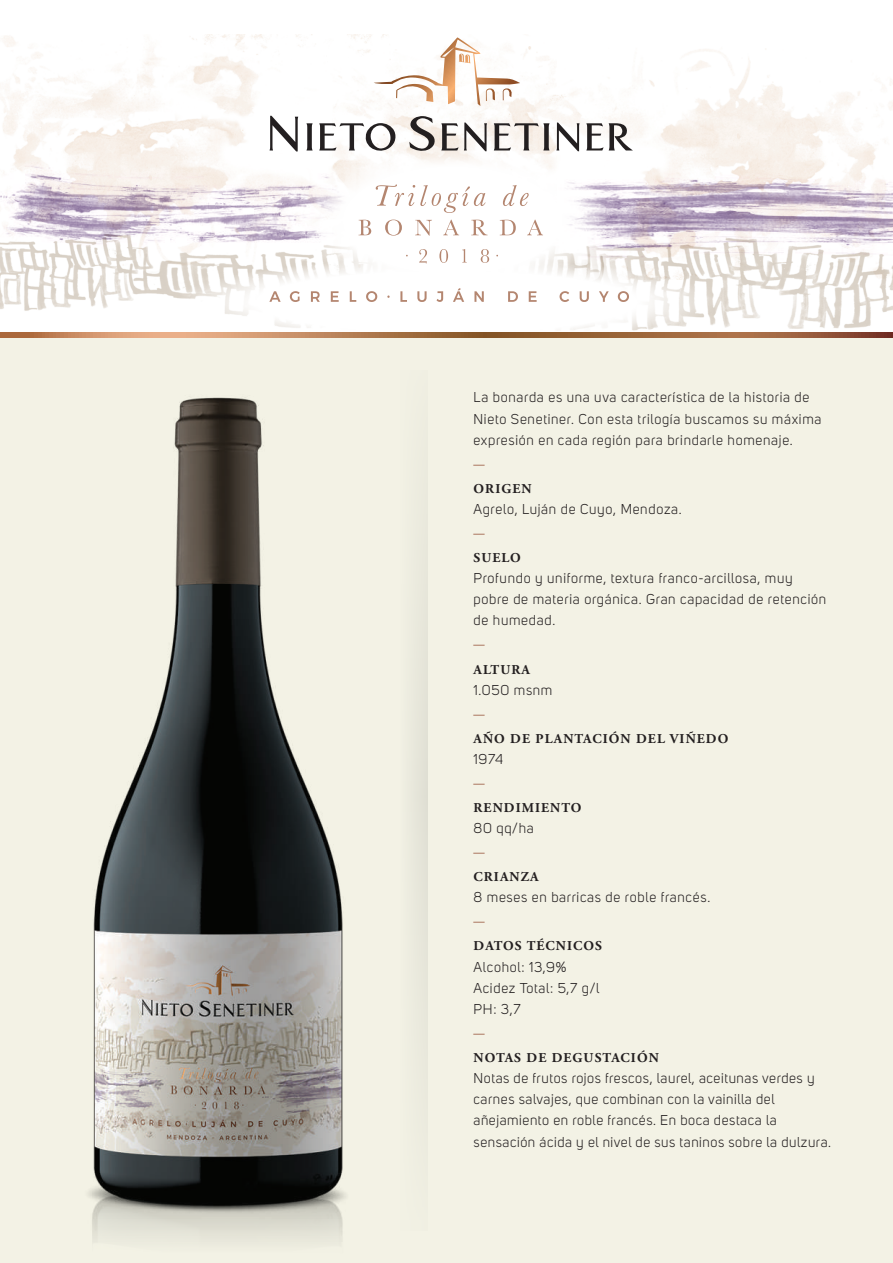
<style>
.page{position:relative;width:893px;height:1263px;background:#fff}
.page>*{position:absolute;margin:0;border:0;box-sizing:border-box;transform-origin:0 0}
.t1{font:700 22.5px "Adobe Garamond Pro";color:#b48670}
.t2{font:14.1px/21.1px "Uni Sans";letter-spacing:.05em;color:#231f20}
.t3{font:700 13.5px "Adobe Garamond Pro";letter-spacing:.08em;color:#231f20}
</style>
<div class="page">
<img style="left:2px;top:34px;width:555px;height:122px">
<img style="left:0;top:261px;width:172px;height:50px">
<img style="left:720px;top:231px;width:173px;height:98px">
<svg style="left:172px;top:261px;width:548px;height:70px"></svg>
<img style="left:0;top:156px;width:295px;height:105px">
<img style="left:609px;top:156px;width:283px;height:105px">
<div style="left:0;top:333px;width:893px;height:929px;background:#f3f2e5"></div>
<svg style="left:0;top:332px;width:893px;height:5px"></svg>
<svg style="left:295px;top:143px;width:314px;height:153px"></svg>
<svg style="left:358px;top:220px;width:13px;height:15px"></svg>
<svg style="left:385px;top:219px;width:17px;height:16px"></svg>
<svg style="left:415px;top:220px;width:17px;height:16px"></svg>
<svg style="left:443px;top:220px;width:16px;height:15px"></svg>
<svg style="left:471px;top:220px;width:16px;height:15px"></svg>
<svg style="left:500px;top:220px;width:16px;height:15px"></svg>
<svg style="left:527px;top:220px;width:16px;height:15px"></svg>
<svg style="left:376px;top:184px;width:109px;height:29px"></svg>
<svg style="left:503px;top:185px;width:26px;height:21px"></svg>
<svg style="left:419px;top:249px;width:8px;height:14px"></svg>
<svg style="left:439px;top:249px;width:9px;height:14px"></svg>
<svg style="left:462px;top:249px;width:5px;height:13px"></svg>
<svg style="left:481px;top:249px;width:8px;height:14px"></svg>
<img style="left:88px;top:397px;width:258px;height:845px">
<svg style="left:374px;top:38px;width:146px;height:68px"></svg>
<svg style="left:269px;top:116px;width:29px;height:35px"></svg>
<svg style="left:306px;top:123px;width:7px;height:27px"></svg>
<svg style="left:319px;top:123px;width:77px;height:29px"></svg>
<svg style="left:409px;top:116px;width:26px;height:36px"></svg>
<svg style="left:441px;top:122px;width:46px;height:29px"></svg>
<svg style="left:494px;top:123px;width:55px;height:27px"></svg>
<svg style="left:586px;top:123px;width:47px;height:27px"></svg>
<svg style="left:556px;top:122px;width:23px;height:29px"></svg>
<svg style="left:269px;top:291px;width:12px;height:11px"></svg>
<svg style="left:290px;top:291px;width:10px;height:11px"></svg>
<svg style="left:311px;top:291px;width:9px;height:11px"></svg>
<svg style="left:331px;top:291px;width:8px;height:11px"></svg>
<svg style="left:350px;top:291px;width:6px;height:11px"></svg>
<svg style="left:366px;top:291px;width:11px;height:11px"></svg>
<svg style="left:400px;top:291px;width:7px;height:11px"></svg>
<svg style="left:417px;top:291px;width:9px;height:11px"></svg>
<svg style="left:436px;top:291px;width:7px;height:11px"></svg>
<svg style="left:453px;top:288px;width:11px;height:14px"></svg>
<svg style="left:474px;top:291px;width:10px;height:11px"></svg>
<svg style="left:508px;top:291px;width:10px;height:11px"></svg>
<svg style="left:529px;top:291px;width:7px;height:11px"></svg>
<svg style="left:559px;top:291px;width:10px;height:11px"></svg>
<svg style="left:580px;top:291px;width:9px;height:11px"></svg>
<svg style="left:599px;top:291px;width:10px;height:11px"></svg>
<svg style="left:618px;top:291px;width:11px;height:11px"></svg>
<p class="t2" style="left:473px;top:387px;width:349px">La bonarda es una uva característica de la historia de<br>Nieto Senetiner. Con esta trilogía buscamos su máxima expresión en cada región para brindarle homenaje.</p>
<h1 class="t1" style="left:473px;top:442px;width:13px">_</h1>
<p class="t3" style="left:473px;top:480px;width:60px">ORIGEN</p>
<p class="t2" style="left:473px;top:498px;width:210px">Agrelo, Luján de Cuyo, Mendoza.</p>
<h1 class="t1" style="left:473px;top:511px;width:13px">_</h1>
<p class="t3" style="left:473px;top:549px;width:49px">SUELO</p>
<p class="t2" style="left:473px;top:567px;width:354px">Profundo y uniforme, textura franco-arcillosa, muy pobre de materia orgánica. Gran capacidad de retención de humedad.</p>
<h1 class="t1" style="left:473px;top:623px;width:13px">_</h1>
<p class="t3" style="left:473px;top:661px;width:58px">ALTURA</p>
<p class="t2" style="left:473px;top:679px;width:80px">1.050 msnm</p>
<h1 class="t1" style="left:473px;top:692px;width:13px">_</h1>
<p class="t3" style="left:473px;top:730px;width:256px">AÑO DE PLANTACIÓN DEL VIÑEDO</p>
<p class="t2" style="left:473px;top:748px;width:31px">1974</p>
<h1 class="t1" style="left:473px;top:761px;width:13px">_</h1>
<p class="t3" style="left:473px;top:799px;width:109px">RENDIMIENTO</p>
<p class="t2" style="left:473px;top:817px;width:62px">80 qq/ha</p>
<h1 class="t1" style="left:473px;top:830px;width:13px">_</h1>
<p class="t3" style="left:473px;top:869px;width:67px">CRIANZA</p>
<p class="t2" style="left:473px;top:886px;width:238px">8 meses en barricas de roble francés.</p>
<h1 class="t1" style="left:473px;top:900px;width:13px">_</h1>
<p class="t3" style="left:473px;top:938px;width:130px">DATOS TÉCNICOS</p>
<p class="t2" style="left:473px;top:956px;width:127px">Alcohol: 13,9%<br>Acidez Total: 5,7 g/l<br>PH: 3,7</p>
<h1 class="t1" style="left:473px;top:1011px;width:13px">_</h1>
<p class="t3" style="left:473px;top:1049px;width:187px">NOTAS DE DEGUSTACIÓN</p>
<p class="t2" style="left:473px;top:1067px;width:359px">Notas de frutos rojos frescos, laurel, aceitunas verdes y carnes salvajes, que combinan con la vainilla del añejamiento en roble francés. En boca destaca la sensación ácida y el nivel de sus taninos sobre la dulzura.</p>
</div>
